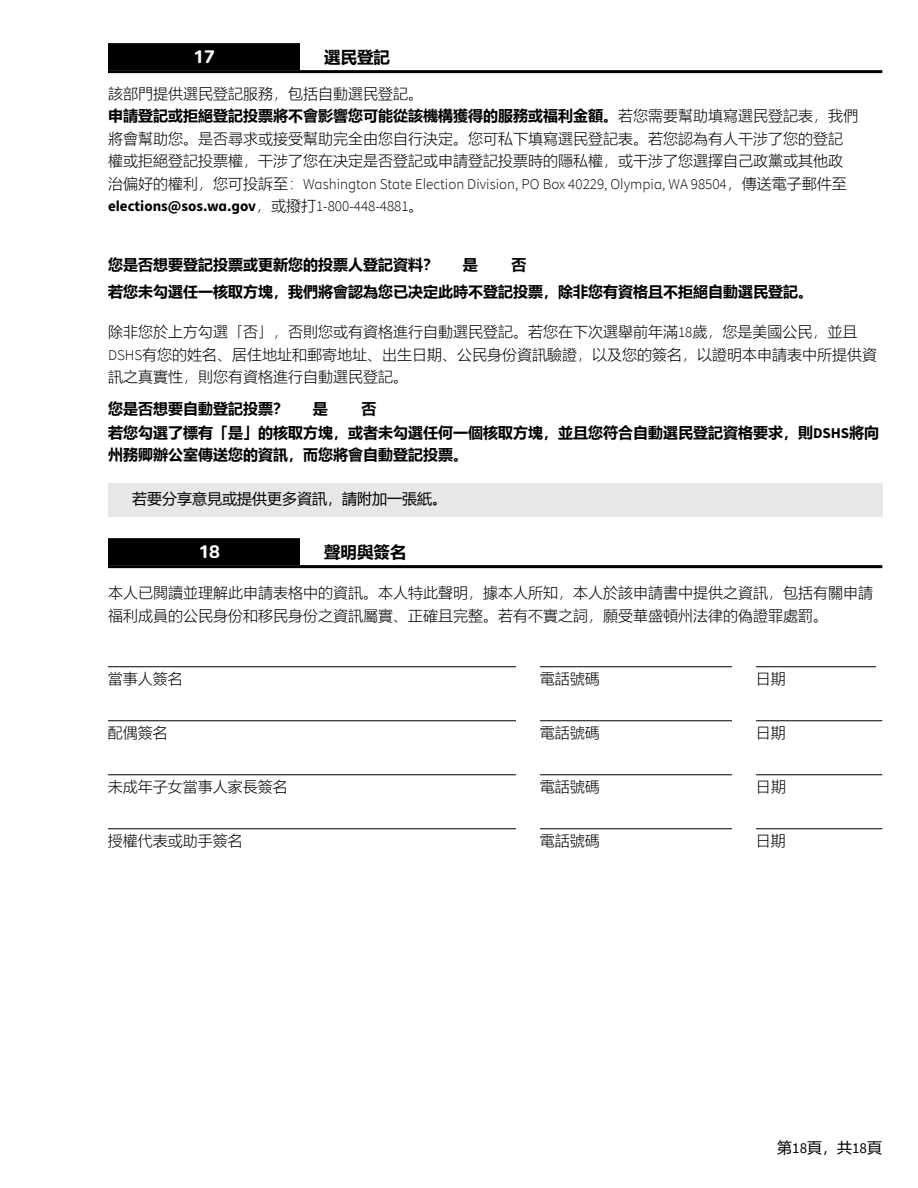
<style>
.page{position:relative;width:918px;height:1188px;background:#fff}
.page>*{position:absolute;margin:0;border:0;box-sizing:border-box;transform-origin:0 0}
.t1{font:800 18px "Nunito";color:#fff}
.t2{font:700 16.5px "Microsoft Ya Hei";color:#000}
.t3{font:300 15px/22.5px "Microsoft Ya Hei";color:#000}
.t4{font:700 15px/27px "Microsoft Ya Hei";color:#000}
.t5{font:300 15px/22.5px "Source Sans Pro";color:#000}
.t6{font:15px "Microsoft Ya Hei";color:#000}
.s1{font-weight:700}
.s2{font-family:"Microsoft Ya Hei"}
.s3{font-family:"Source Sans Pro"}
</style>
<div class="page">
<hr style="left:108px;top:70px;width:774px;height:3px;background:#000">
<div style="left:108px;top:43px;width:192px;height:27px;background:#000"></div>
<div style="left:108px;top:483px;width:774px;height:33px;background:#e6e7e8"></div>
<hr style="left:108px;top:565px;width:774px;height:3px;background:#000">
<div style="left:108px;top:538px;width:192px;height:27px;background:#000"></div>
<hr style="left:108px;top:666px;width:408px;height:1px;background:#000">
<hr style="left:540px;top:666px;width:192px;height:1px;background:#000">
<hr style="left:756px;top:666px;width:120px;height:1px;background:#000">
<hr style="left:108px;top:720px;width:408px;height:1px;background:#000">
<hr style="left:540px;top:720px;width:192px;height:1px;background:#000">
<hr style="left:756px;top:720px;width:126px;height:1px;background:#000">
<hr style="left:108px;top:774px;width:408px;height:1px;background:#000">
<hr style="left:540px;top:774px;width:192px;height:1px;background:#000">
<hr style="left:756px;top:774px;width:126px;height:1px;background:#000">
<hr style="left:108px;top:828px;width:408px;height:1px;background:#000">
<hr style="left:540px;top:828px;width:192px;height:1px;background:#000">
<hr style="left:756px;top:828px;width:126px;height:1px;background:#000">
<p class="t1" style="left:193px;top:44px;width:23px">17</p>
<p class="t2" style="left:324px;top:45px;width:67px">選民登記</p>
<p class="t3" style="left:108px;top:82px;width:751px">該部門提供選民登記服務，包括自動選民登記。<br><span class="s1">申請登記或拒絕登記投票將不會影響您可能從該機構獲得的服務或福利金額。</span>若您需要幫助填寫選民登記表，我們將會幫助您。是否尋求或接受幫助完全由您自行決定。您可私下填寫選民登記表。若您認為有人干涉了您的登記權或拒絕登記投票權，干涉了您在决定是否登記或申請登記投票時的隱私權，或干涉了您選擇自己政黨或其他政</p>
<p class="t5" style="left:108px;top:172px;width:740px"><span class="s2">治偏好的權利，您可投訴至：</span>Washington State Election Division, PO Box 40229, Olympia, WA 98504<span class="s2">，傳送電子郵件至</span><span class="s1">elections@sos.wa.gov</span><span class="s2">，或撥打</span>1-800-448-4881<span class="s2">。</span></p>
<p class="t4" style="left:108px;top:250px;width:331px">您是否想要登記投票或更新您的投票人登記資料？</p>
<p class="t4" style="left:463px;top:250px;width:16px">是</p>
<p class="t4" style="left:108px;top:250px;width:706px;text-indent:403px">否<br>若您未勾選任一核取方塊，我們將會認為您已决定此時不登記投票，除非您有資格且不拒絕自動選民登記。</p>
<p class="t3" style="left:108px;top:320px;width:771px">除非您於上方勾選「否」，否則您或有資格進行自動選民登記。若您在下次選舉前年滿<span class="s3">18</span>歲，您是美國公民，並且<br><span class="s3">DSHS</span>有您的姓名、居住地址和郵寄地址、出生日期、公民身份資訊驗證，以及您的簽名，以證明本申請表中所提供資訊之真實性，則您有資格進行自動選民登記。</p>
<p class="t4" style="left:108px;top:394px;width:181px">您是否想要自動登記投票？</p>
<p class="t4" style="left:313px;top:394px;width:16px">是</p>
<p class="t4" style="left:108px;top:396px;width:773px;line-height:24px;text-indent:253px">否<br>若您勾選了標有「是」的核取方塊，或者未勾選任何一個核取方塊，並且您符合自動選民登記資格要求，則<span class="s3">DSHS</span>將向</p>
<p class="t4" style="left:108px;top:441px;width:361px">州務卿辦公室傳送您的資訊，而您將會自動登記投票。</p>
<p class="t6" style="left:132px;top:488px;width:316px">若要分享意見或提供更多資訊，請附加一張紙。</p>
<p class="t1" style="left:198px;top:539px;width:23px">18</p>
<p class="t2" style="left:324px;top:540px;width:84px">聲明與簽名</p>
<p class="t3" style="left:108px;top:581px;width:766px">本人已閲讀並理解此申請表格中的資訊。本人特此聲明，據本人所知，本人於該申請書中提供之資訊，包括有關申請福利成員的公民身份和移民身份之資訊屬實、正確且完整。若有不實之詞，願受華盛頓州法律的偽證罪處罰。</p>
<p class="t3" style="left:108px;top:667px;width:76px">當事人簽名</p>
<p class="t3" style="left:540px;top:667px;width:61px">電話號碼</p>
<p class="t3" style="left:756px;top:667px;width:31px">日期</p>
<p class="t3" style="left:108px;top:721px;width:61px">配偶簽名</p>
<p class="t3" style="left:540px;top:721px;width:61px">電話號碼</p>
<p class="t3" style="left:756px;top:721px;width:31px">日期</p>
<p class="t3" style="left:108px;top:775px;width:182px">未成年子女當事人家長簽名</p>
<p class="t3" style="left:540px;top:775px;width:61px">電話號碼</p>
<p class="t3" style="left:756px;top:775px;width:32px">日期</p>
<p class="t3" style="left:108px;top:829px;width:137px">授權代表或助手簽名</p>
<p class="t3" style="left:540px;top:829px;width:61px">電話號碼</p>
<p class="t3" style="left:756px;top:829px;width:32px">日期</p>
<p class="t6" style="left:777px;top:1138px;width:106px">第<span class="s3">18</span>頁，共<span class="s3">18</span>頁</p>
</div>
